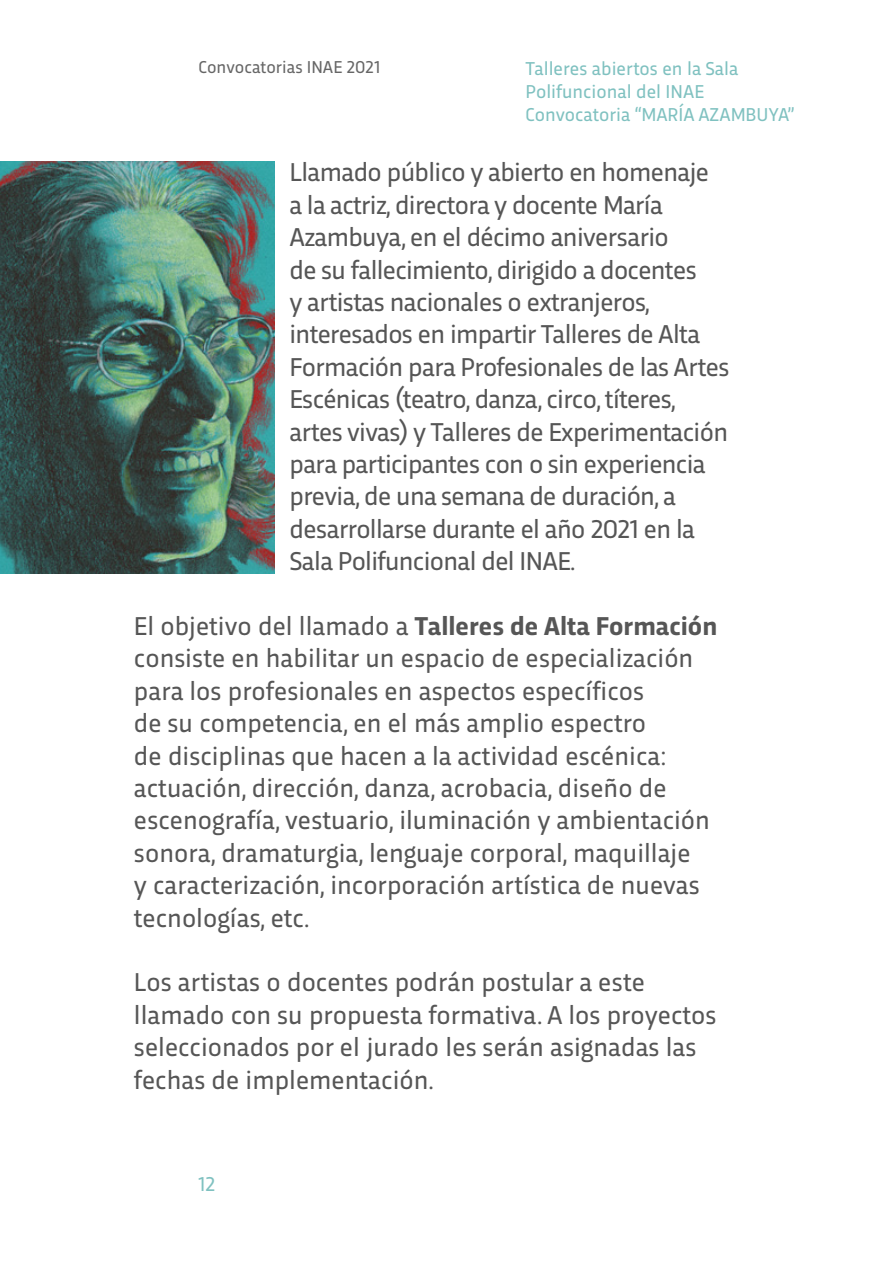
<style>
.page{position:relative;width:893px;height:1263px;background:#fff}
.page>*{position:absolute;margin:0;border:0;box-sizing:border-box;transform-origin:0 0}
.t1{font:27px/32.4px "Trasandina";color:#565656}
.t2{font:27px/32.4px "Trasandina";letter-spacing:-.025em;color:#565656}
.t3{font:21px "Trasandina";color:#7fc1c0}
.t4{font:19.5px/23.4px "Trasandina";color:#7fc1c0}
.t5{font:18px "Trasandina";color:#666}
.s1{font-weight:700}
</style>
<div class="page">
<img style="left:0;top:161px;width:274px;height:413px">
<p class="t5" style="left:198px;top:53px;width:183px">Convocatorias INAE 2021</p>
<p class="t4" style="left:525px;top:55px;width:271px">Talleres abiertos en la Sala<br>Polifuncional del INAE<br>Convocatoria “MARÍA AZAMBUYA”</p>
<p class="t2" style="left:289px;top:154px;width:441px">Llamado público y abierto en homenaje<br>a la actriz, directora y docente María Azambuya, en el décimo aniversario<br>de su fallecimiento, dirigido a docentes<br>y artistas nacionales o extranjeros, interesados en impartir Talleres de Alta Formación para Profesionales de las Artes Escénicas (teatro, danza, circo, títeres, artes vivas) y Talleres de Experimentación para participantes con o sin experiencia previa, de una semana de duración, a desarrollarse durante el año 2021 en la Sala Polifuncional del INAE.</p>
<p class="t1" style="left:134px;top:607px;width:585px">El objetivo del llamado a <span class="s1">Talleres de Alta Formación </span>consiste en habilitar un espacio de especialización para los profesionales en aspectos específicos<br>de su competencia, en el más amplio espectro<br>de disciplinas que hacen a la actividad escénica: actuación, dirección, danza, acrobacia, diseño de escenografía, vestuario, iluminación y ambientación sonora, dramaturgia, lenguaje corporal, maquillaje<br>y caracterización, incorporación artística de nuevas tecnologías, etc.</p>
<p class="t1" style="left:134px;top:964px;width:584px">Los artistas o docentes podrán postular a este llamado con su propuesta formativa. A los proyectos seleccionados por el jurado les serán asignadas las fechas de implementación.</p>
<p class="t3" style="left:198px;top:1168px;width:19px">12</p>
</div>
